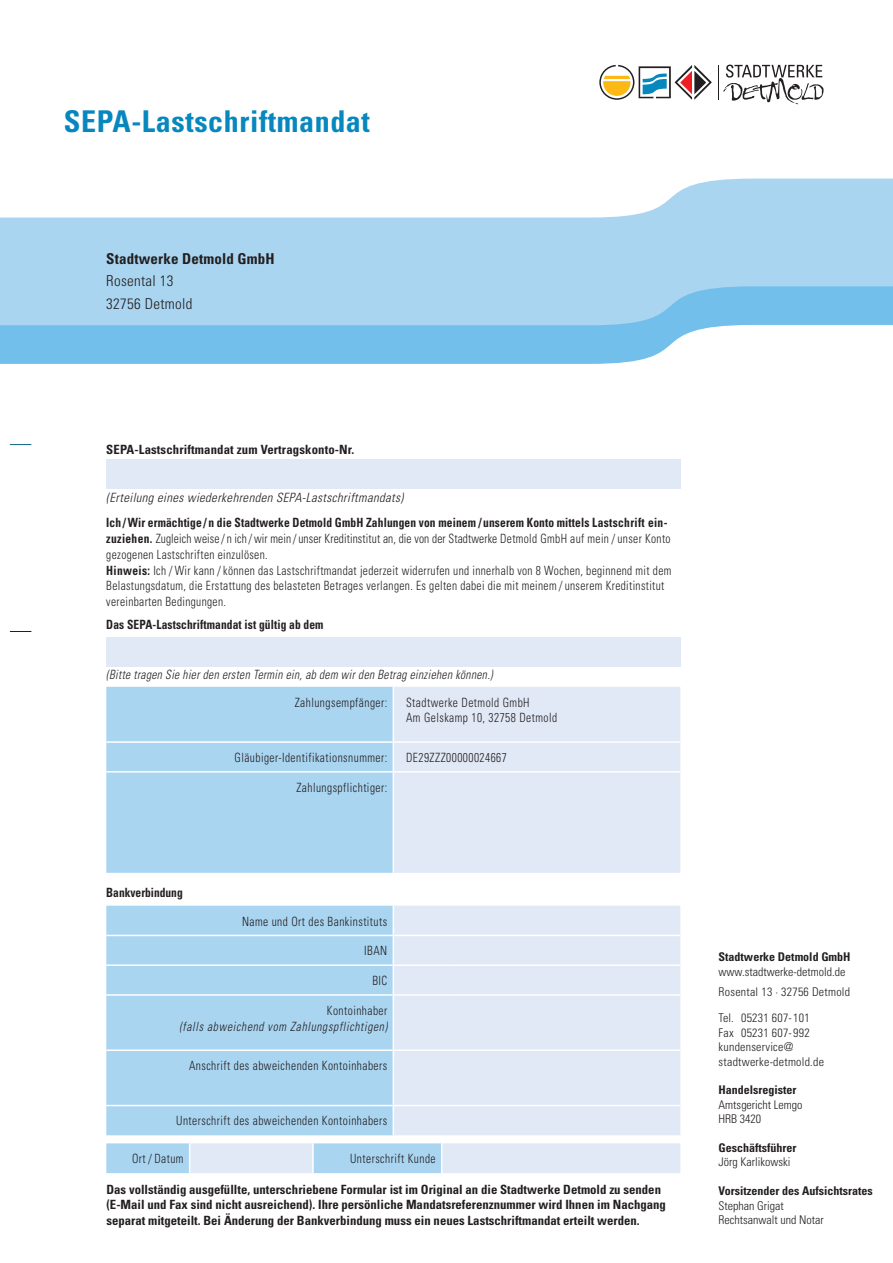
<style>
.page{position:relative;width:893px;height:1263px;background:#fff}
.page>*{position:absolute;margin:0;border:0;box-sizing:border-box;transform-origin:0 0}
.t1{font:700 condensed 30px "Univers LT Std";letter-spacing:.02em;color:#0688be}
.t2{font:300 condensed 15px/22.5px "Univers LT Std";letter-spacing:.02em;color:#231f20}
.t3{font:700 condensed 15px "Univers LT Std";letter-spacing:.01em;color:#231f20}
.t4{font:300 condensed 12.75px/15.8px "Univers LT Std";letter-spacing:.03em;color:#231f20;scale:.9 1}
.t5{font:700 condensed 12.75px/15.8px "Univers LT Std";color:#231f20}
.t6{font:italic 300 condensed 12.75px "Univers LT Std";letter-spacing:.03em;color:#231f20;scale:.9 1}
.t7{font:italic 300 condensed 12.75px "Univers LT Std";letter-spacing:.03em;color:#231f20}
.t8{font:700 condensed 12.75px "Univers LT Std";color:#231f20;scale:.9 1}
.t9{font:italic 300 condensed 12.75px "Univers LT Std";letter-spacing:.06em;color:#231f20;scale:.9 1}
.t10{font:300 condensed 12px/14.4px "Univers LT Std";color:#231f20}
.t11{font:700 condensed 12px "Univers LT Std";color:#231f20}
.t12{font:300 condensed 12px/14.4px "Univers LT Std";letter-spacing:.02em;color:#231f20}
.s1{font-weight:700}
</style>
<div class="page">
<svg style="left:0;top:179px;width:893px;height:107px;fill:#aad5f1"></svg>
<svg style="left:0;top:286px;width:893px;height:78px;background:#98cfef"></svg>
<hr style="left:718px;top:65px;width:1px;height:35px;background:#231f20">
<svg style="left:599px;top:65px;width:113px;height:35px"></svg>
<svg style="left:723px;top:65px;width:100px;height:39px"></svg>
<div style="left:106px;top:637px;width:574px;height:29px;background:#e1e9f6"></div>
<svg style="left:10px;top:444px;width:21px;height:1px"></svg>
<svg style="left:10px;top:631px;width:21px;height:1px"></svg>
<div style="left:106px;top:459px;width:574px;height:30px;background:#e1e9f6"></div>
<div style="left:106px;top:906px;width:287px;height:229px;background:#aad5f1"></div>
<div style="left:394px;top:906px;width:286px;height:229px;background:#e1e9f6"></div>
<hr style="left:106px;top:935px;width:287px;height:1px;background:#fff">
<hr style="left:393px;top:935px;width:63px;height:1px;background:#fff">
<hr style="left:456px;top:935px;width:224px;height:1px;background:#fff">
<hr style="left:106px;top:964px;width:287px;height:2px;background:#fff">
<hr style="left:393px;top:964px;width:63px;height:2px;background:#fff">
<hr style="left:456px;top:964px;width:224px;height:2px;background:#fff">
<hr style="left:106px;top:994px;width:287px;height:2px;background:#fff">
<hr style="left:393px;top:994px;width:63px;height:2px;background:#fff">
<hr style="left:456px;top:994px;width:224px;height:2px;background:#fff">
<hr style="left:106px;top:1049px;width:287px;height:2px;background:#fff">
<hr style="left:393px;top:1049px;width:63px;height:2px;background:#fff">
<hr style="left:456px;top:1049px;width:224px;height:2px;background:#fff">
<hr style="left:106px;top:1105px;width:287px;height:1px;background:#fff">
<hr style="left:393px;top:1105px;width:63px;height:1px;background:#fff">
<hr style="left:456px;top:1105px;width:224px;height:1px;background:#fff">
<div style="left:106px;top:687px;width:287px;height:186px;background:#aad5f1"></div>
<div style="left:394px;top:687px;width:286px;height:186px;background:#e1e9f6"></div>
<hr style="left:106px;top:741px;width:287px;height:2px;background:#fff">
<hr style="left:393px;top:741px;width:287px;height:2px;background:#fff">
<hr style="left:106px;top:771px;width:287px;height:1px;background:#fff">
<hr style="left:393px;top:771px;width:287px;height:1px;background:#fff">
<svg style="left:106px;top:1143px;width:574px;height:30px;background:#cde2f4"></svg>
<hr style="left:189px;top:1143px;width:1px;height:30px;background:#fff">
<hr style="left:312px;top:1143px;width:2px;height:30px;background:#fff">
<hr style="left:441px;top:1143px;width:1px;height:30px;background:#fff">
<h1 class="t1" style="left:64px;top:103px;width:308px">SEPA-Lastschriftmandat</h1>
<p class="t3" style="left:106px;top:249px;width:170px">Stadtwerke Detmold GmbH</p>
<p class="t2" style="left:106px;top:270px;width:88px">Rosental 13<br>32756 Detmold</p>
<p class="t5" style="left:106px;top:442px;width:249px">SEPA-Lastschriftmandat zum Vertragskonto-Nr.</p>
<p class="t7" style="left:106px;top:489px;width:299px">(Erteilung eines wiederkehrenden SEPA-Lastschriftmandats)</p>
<p class="t4" style="left:106px;top:515px;width:629px"><span class="s1">Ich /Wir ermächtige / n die Stadtwerke Detmold GmbH Zahlungen von meinem / unserem Konto mittels Lastschrift ein&shy;zuziehen.</span> Zugleich weise / n ich /wir mein / unser Kreditinstitut an, die von der Stadtwerke Detmold GmbH auf mein / unser Konto gezogenen Lastschriften einzulösen.<br><span class="s1">Hinweis:</span> Ich / Wir kann /können das Lastschriftmandat jederzeit widerrufen und innerhalb von 8 Wochen, beginnend mit dem Belastungsdatum, die Erstattung des belasteten Betrages verlangen. Es gelten dabei die mit meinem / unserem Kreditinstitut vereinbarten Bedingungen.</p>
<p class="t8" style="left:106px;top:617px;width:243px">Das SEPA-Lastschriftmandat ist gültig ab dem</p>
<p class="t6" style="left:106px;top:667px;width:431px">(Bitte tragen Sie hier den ersten Termin ein, ab dem wir den Betrag einziehen können.)</p>
<p class="t8" style="left:106px;top:884px;width:86px">Bankverbindung</p>
<p class="t4" style="left:295px;top:694px;width:104px">Zahlungsempfänger:</p>
<p class="t4" style="left:406px;top:694px;width:169px">Stadtwerke Detmold GmbH<br>Am Gelskamp 10, 32758 Detmold</p>
<p class="t4" style="left:235px;top:749px;width:171px">Gläubiger-Identifikationsnummer:</p>
<p class="t4" style="left:406px;top:749px;width:113px">DE29ZZZ00000024667</p>
<p class="t4" style="left:296px;top:779px;width:103px">Zahlungspflichtiger:</p>
<p class="t4" style="left:242px;top:913px;width:163px">Name und Ort des Bankinstituts</p>
<p class="t4" style="left:364px;top:943px;width:27px">IBAN</p>
<p class="t4" style="left:372px;top:973px;width:18px">BIC</p>
<p class="t4" style="left:327px;top:1002px;width:69px">Kontoinhaber</p>
<p class="t9" style="left:179px;top:1018px;width:232px">(falls abweichend vom Zahlungspflichtigen)</p>
<p class="t4" style="left:189px;top:1058px;width:222px">Anschrift des abweichenden Kontoinhabers</p>
<p class="t4" style="left:176px;top:1113px;width:236px">Unterschrift des abweichenden Kontoinhabers</p>
<p class="t4" style="left:132px;top:1150px;width:59px">Ort / Datum</p>
<p class="t4" style="left:350px;top:1150px;width:97px">Unterschrift Kunde</p>
<p class="t5" style="left:106px;top:1181px;width:561px">Das vollständig ausgefüllte, unterschriebene Formular ist im Original an die Stadtwerke Detmold zu senden (E-Mail und Fax sind nicht ausreichend). Ihre persönliche Mandatsreferenznummer wird Ihnen im Nachgang separat mitgeteilt. Bei Änderung der Bankverbindung muss ein neues Lastschriftmandat erteilt werden.</p>
<p class="t11" style="left:719px;top:949px;width:133px">Stadtwerke Detmold GmbH</p>
<p class="t10" style="left:719px;top:961px;width:133px;line-height:20.4px">www.stadtwerke-detmold.de<br>Rosental 13 · 32756 Detmold</p>
<p class="t12" style="left:719px;top:1011px;width:107px">Tel. 05231 607-101<br>Fax 05231 607-992 kundenservice@ stadtwerke-detmold.de</p>
<p class="t11" style="left:719px;top:1083px;width:79px">Handelsregister</p>
<p class="t10" style="left:719px;top:1097px;width:85px">Amtsgericht Lemgo<br>HRB 3420</p>
<p class="t11" style="left:719px;top:1140px;width:79px">Geschäftsführer</p>
<p class="t10" style="left:719px;top:1155px;width:73px">Jörg Karlikowski</p>
<p class="t11" style="left:719px;top:1183px;width:156px">Vorsitzender des Aufsichtsrates</p>
<p class="t10" style="left:719px;top:1198px;width:107px">Stephan Grigat<br>Rechtsanwalt und Notar</p>
</div>
